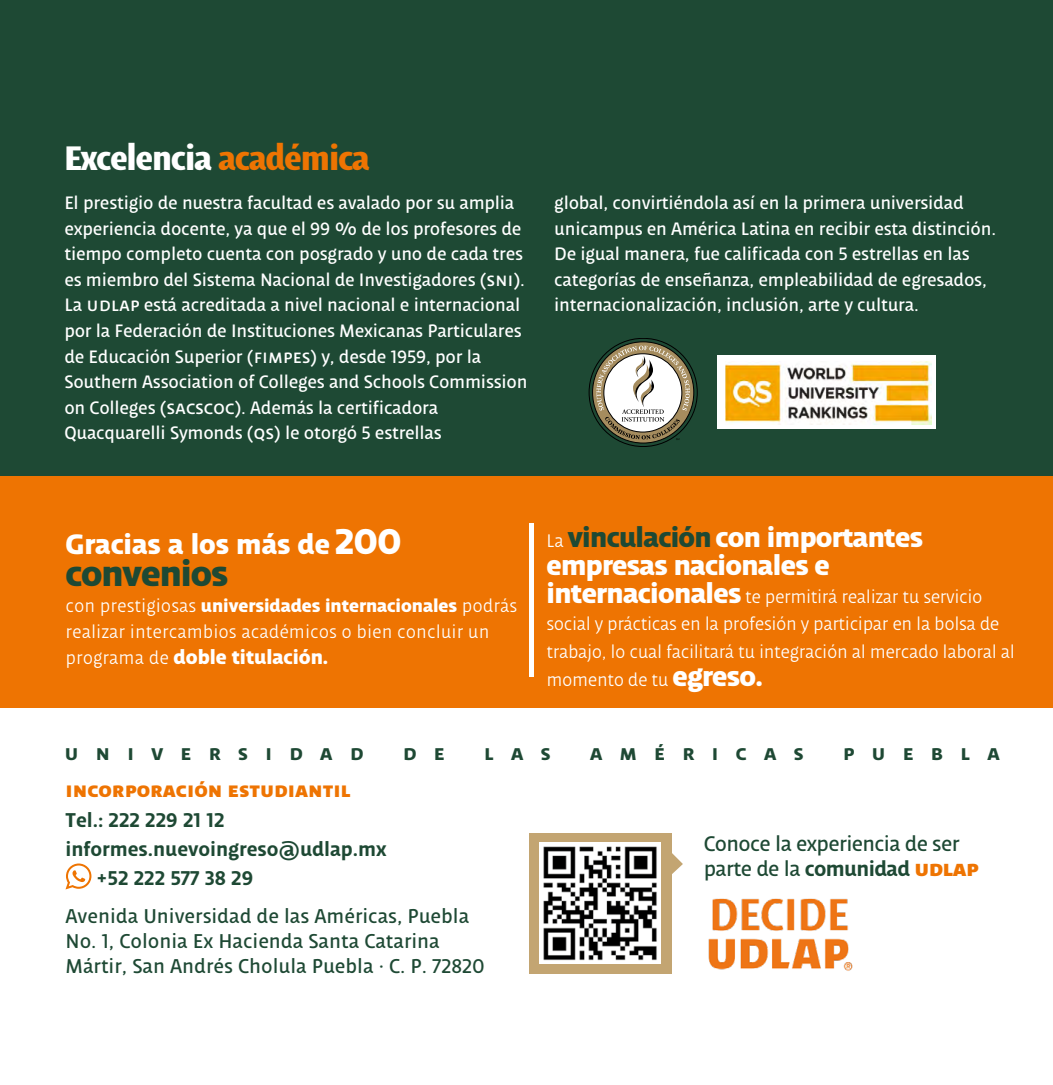
<style>
.page{position:relative;width:1053px;height:1085px;background:#fff}
.page>*{position:absolute;margin:0;border:0;box-sizing:border-box;transform-origin:0 0}
.t1{font:900 38.48px "Udlap Text";color:#1e4934}
.t2{font:900 36.23px "Udlap Display";letter-spacing:-.025em;color:#fff}
.t3{font:900 29.93px/27.7px "Udlap Text";letter-spacing:-.02em;color:#fff}
.t4{font:22.5px/24.8px "Udlap Text";letter-spacing:-.025em;color:#1e4934}
.t5{font:700 21.82px "Udlap Text";letter-spacing:.77em;color:#1e4934}
.t6{font:21.38px/24.8px "Udlap Text";color:#1e4934}
.t7{font:700 21.38px "Udlap Text";color:#1e4934}
.t8{font:900 21.38px "Udlap Text";color:#fff}
.t9{font:900 21.38px "Udlap Text";color:#ee7402}
.t10{font:300 19.35px/27.7px "Udlap Text";letter-spacing:-.02em;color:#fff}
.t11{font:300 19.35px/25.9px "Udlap Text";color:#fff}
.t12{font:19.12px/25.7px "Udlap Text";letter-spacing:-.01em;color:#fff}
.s1{color:#ee7402}
.s2{font-size:38.48px}
.s3{font-weight:900}
.s4{font-weight:300;font-size:19.35px}
.s5{color:#1e4934}
.s6{font-weight:900;font-size:29.93px}
.s7{font-weight:700}
.s8{font-weight:900;color:#ee7402}
</style>
<div class="page">
<div style="left:0;top:475px;width:1052px;height:233px;background:#ee7402"></div>
<div style="left:0;top:0;width:1052px;height:475px;background:#1e4934"></div>
<svg style="left:589px;top:338px;width:108px;height:108px"></svg>
<img style="left:708px;top:898px;width:145px;height:73px">
<div style="left:717px;top:356px;width:219px;height:73px;background:#fff"></div>
<img style="left:725px;top:362px;width:206px;height:62px">
<div style="left:528px;top:832px;width:143px;height:141px;background:#c3a572"></div>
<img style="left:539px;top:842px;width:121px;height:121px">
<svg style="left:671px;top:851px;width:12px;height:24px"></svg>
<div style="left:528px;top:523px;width:5px;height:153px;background:#fff"></div>
<svg style="left:65px;top:863px;width:26px;height:26px"></svg>
<h2 class="t2" style="left:64px;top:135px;width:307px">Excelencia <span class="s1">académica</span></h2>
<p class="t12" style="left:64px;top:190px;width:464px">El prestigio de nuestra facultad es avalado por su amplia experiencia docente, ya que el 99 % de los profesores de tiempo completo cuenta con posgrado y uno de cada tres es miembro del Sistema Nacional de Investigadores (sni).<br>La udlap está acreditada a nivel nacional e internacional por la Federación de Instituciones Mexicanas Particulares de Educación Superior (fimpes) y, desde 1959, por la Southern Association of Colleges and Schools Commission on Colleges (sacscoc). Además la certificadora Quacquarelli Symonds (qs) le otorgó 5 estrellas</p>
<p class="t12" style="left:554px;top:190px;width:443px">global, convirtiéndola así en la primera universidad unicampus en América Latina en recibir esta distinción.<br>De igual manera, fue calificada con 5 estrellas en las categorías de enseñanza, empleabilidad de egresados, internacionalización, inclusión, arte y cultura.</p>
<h3 class="t3" style="left:65px;top:530px;width:337px">Gracias a los más de <span class="s2">200</span></h3>
<h1 class="t1" style="left:65px;top:549px;width:164px">convenios</h1>
<p class="t11" style="left:65px;top:592px;width:453px">con prestigiosas <span class="s3">universidades internacionales</span> podrás realizar intercambios académicos o bien concluir un</p>
<p class="t8" style="left:65px;top:643px;width:264px"><span class="s4">programa de</span> doble titulación.</p>
<h3 class="t3" style="left:546px;top:524px;width:378px"><span class="s4">La</span> <span class="s5">vinculación</span>con importantes empresas nacionales e</h3>
<p class="t10" style="left:546px;top:582px;width:470px"><span class="s6">internacionales</span> te permitirá realizar tu servicio social y prácticas en la profesión y participar en la bolsa de trabajo, lo cual facilitará tu integración al mercado laboral al momento de tu <span class="s6">egreso.</span></p>
<p class="t5" style="left:64px;top:739px;width:301px">universidad</p>
<p class="t5" style="left:402px;top:739px;width:44px">d e</p>
<p class="t5" style="left:484px;top:739px;width:69px">las</p>
<p class="t5" style="left:589px;top:739px;width:215px">américas</p>
<p class="t5" style="left:842px;top:739px;width:159px">puebla</p>
<p class="t9" style="left:65px;top:776px;width:287px">incorporación estudiantil</p>
<p class="t7" style="left:65px;top:806px;width:161px">Tel.: 222 229 21 12</p>
<p class="t7" style="left:65px;top:835px;width:323px">informes.nuevoingreso@udlap.mx</p>
<p class="t7" style="left:97px;top:865px;width:158px">+52 222 577 38 29</p>
<p class="t6" style="left:65px;top:903px;width:421px">Avenida Universidad de las Américas, Puebla<br>No. 1, Colonia Ex Hacienda Santa Catarina<br>Mártir, San Andrés Cholula Puebla · C. P. 72820</p>
<p class="t4" style="left:703px;top:831px;width:276px">Conoce la experiencia de ser parte de la <span class="s7">comunidad</span> <span class="s8">udlap</span></p>
</div>
